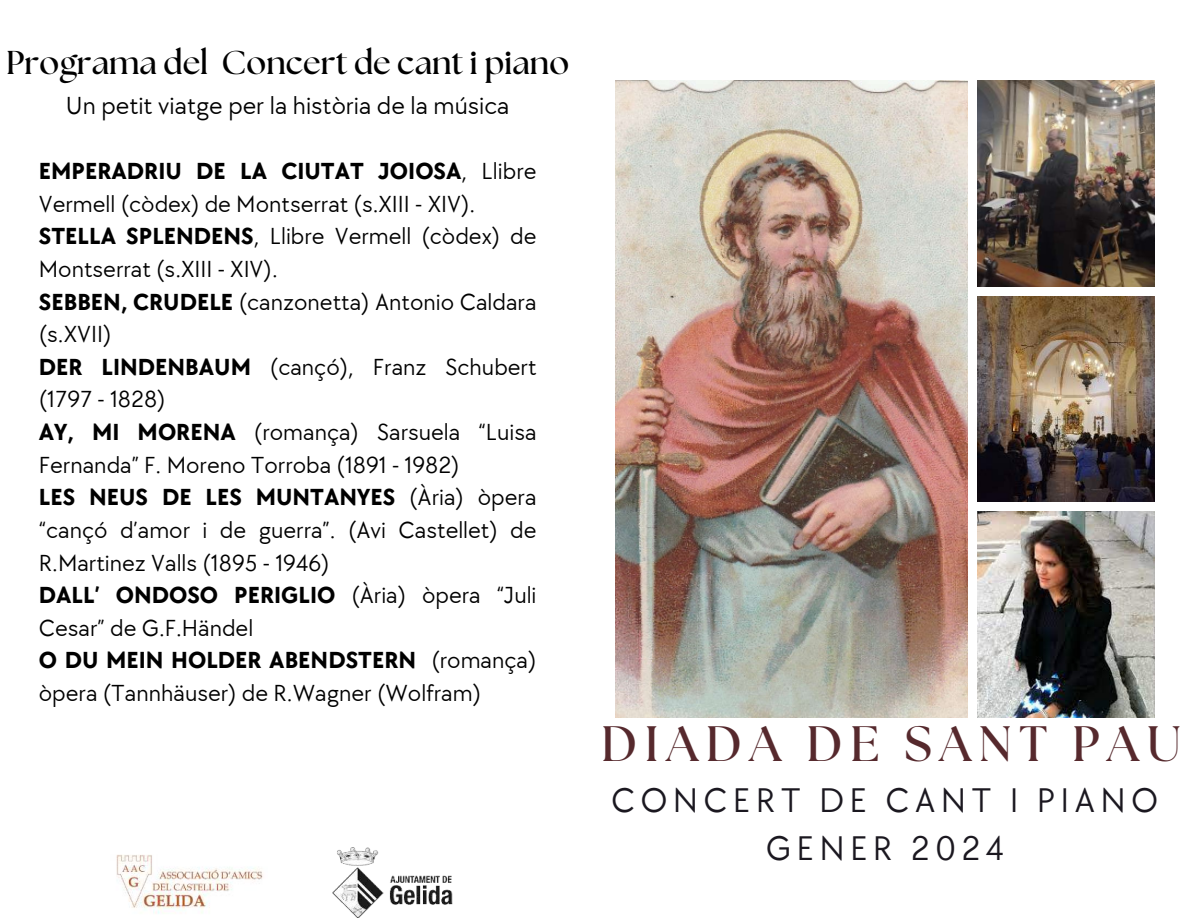
<style>
.page{position:relative;width:1188px;height:918px;background:#fff}
.page>*{position:absolute;margin:0;border:0;box-sizing:border-box;transform-origin:0 0}
.t1{font:700 49.65px "The Seasons";letter-spacing:.15em;color:#56292d}
.t2{font:35.25px/48.3px "TT Chocolates";letter-spacing:.15em;color:#1b1820;text-align:center}
.t3{font:700 33px "The Seasons";color:#000}
.t4{font:25.5px "TT Chocolates";color:#000}
.t5{font:24px/32.7px "TT Chocolates";color:#000}
.s1{font-weight:700}
</style>
<div class="page">
<img style="left:616px;top:80px;width:352px;height:637px">
<img style="left:978px;top:80px;width:176px;height:206px">
<img style="left:978px;top:296px;width:176px;height:205px">
<img style="left:978px;top:511px;width:176px;height:206px">
<img style="left:116px;top:855px;width:147px;height:59px">
<img style="left:333px;top:848px;width:119px;height:70px">
<h3 class="t3" style="left:6px;top:40px;width:565px">Programa del Concert de cant i piano</h3>
<p class="t4" style="left:66px;top:89px;width:445px">Un petit viatge per la història de la música</p>
<p class="t5" style="left:39px;top:154px;width:499px"><span class="s1">EMPERADRIU DE LA CIUTAT JOIOSA</span>, Llibre Vermell (còdex) de Montserrat (s.XIII - XIV).<br><span class="s1">STELLA SPLENDENS</span>, Llibre Vermell (còdex) de Montserrat (s.XIII - XIV).<br><span class="s1">SEBBEN, CRUDELE</span> (canzonetta) Antonio Caldara (s.XVII)<br><span class="s1">DER LINDENBAUM</span> (cançó), Franz Schubert (1797 - 1828)<br><span class="s1">AY, MI MORENA</span> (romança) Sarsuela “Luisa Fernanda” F. Moreno Torroba (1891 - 1982)<br><span class="s1">LES NEUS DE LES MUNTANYES</span> (Ària) òpera “cançó d’amor i de guerra”. (Avi Castellet) de R.Martinez Valls (1895 - 1946)<br><span class="s1">DALL’ ONDOSO PERIGLIO</span> (Ària) òpera “Juli Cesar” de G.F.Händel<br><span class="s1">O DU MEIN HOLDER ABENDSTERN</span> (romança) òpera (Tannhäuser) de R.Wagner (Wolfram)</p>
<h1 class="t1" style="left:601px;top:711px;width:581px">DIADA DE SANT PAU</h1>
<h2 class="t2" style="left:611px;top:775px;width:549px">CONCERT DE CANT I PIANO<br>GENER 2024</h2>
</div>
